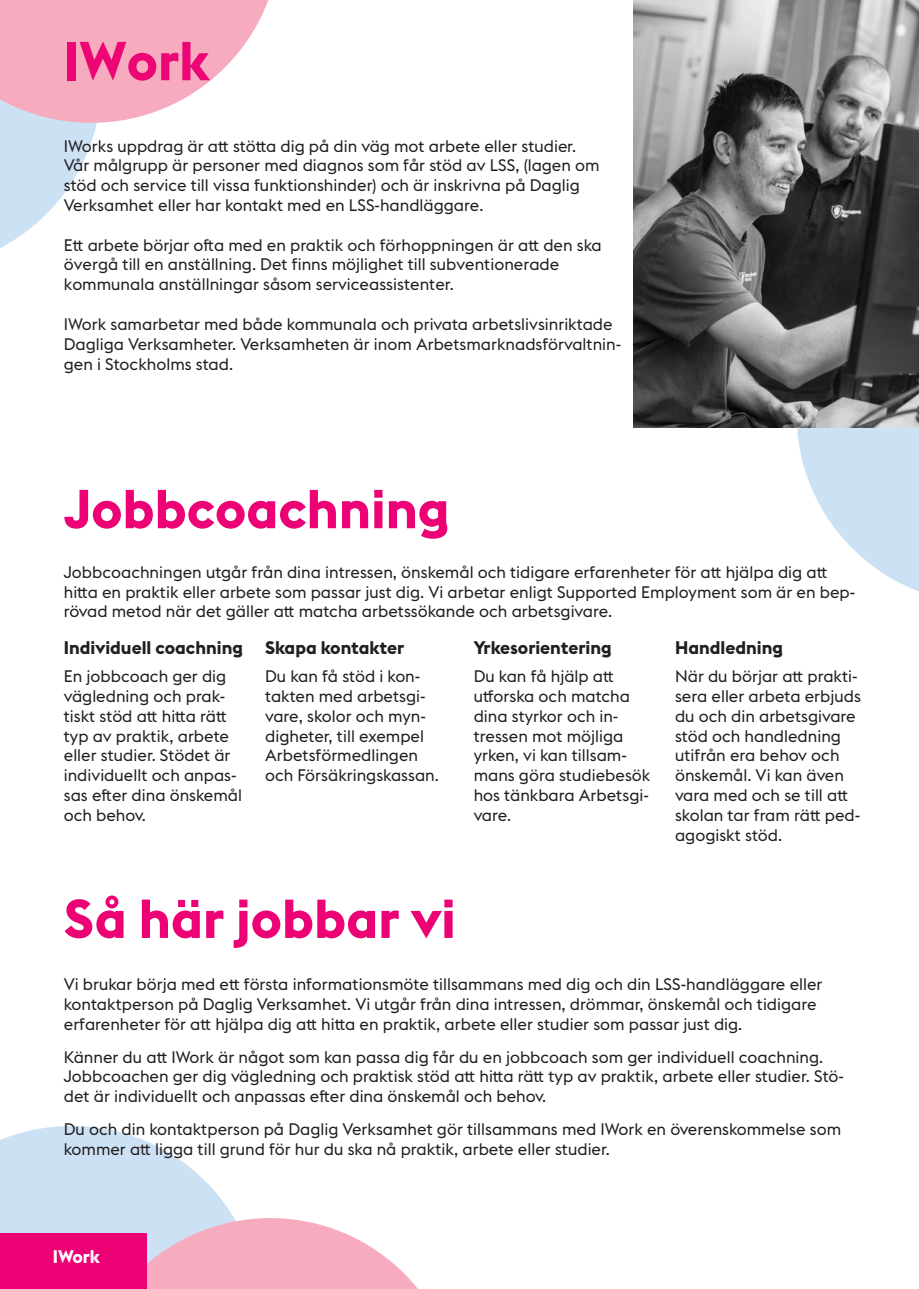
<style>
.page{position:relative;width:919px;height:1289px;background:#fff}
.page>*{position:absolute;margin:0;border:0;box-sizing:border-box;transform-origin:0 0}
.t1{font:700 54px "Stockholm Type";color:#ed0275}
.t2{font:700 54px "Stockholm Type";color:#ed0575}
.t3{font:700 18px "Stockholm Type";color:#231f20}
.t4{font:700 18px "Stockholm Type";color:#fff}
.t5{font:16.5px/19.8px "Stockholm Type";color:#231f20}
</style>
<div class="page">
<svg style="left:796px;top:427px;width:122px;height:164px"></svg>
<svg style="left:0;top:0;width:269px;height:248px"></svg>
<svg style="left:0;top:1126px;width:417px;height:162px"></svg>
<div style="left:0;top:1233px;width:146px;height:55px;background:#ed0275"></div>
<img style="left:634px;top:0;width:284px;height:427px">
<h1 class="t2" style="left:63px;top:23px;width:148px">IWork</h1>
<p class="t5" style="left:64px;top:135px;width:537px">IWorks uppdrag är att stötta dig på din väg mot arbete eller studier.<br>Vår målgrupp är personer med diagnos som får stöd av LSS, (lagen om stöd och service till vissa funktionshinder) och är inskrivna på Daglig Verksamhet eller har kontakt med en LSS-handläggare.</p>
<p class="t5" style="left:64px;top:234px;width:539px">Ett arbete börjar ofta med en praktik och förhoppningen är att den ska övergå till en anställning. Det finns möjlighet till subventionerade kommunala anställningar såsom serviceassistenter.</p>
<p class="t5" style="left:64px;top:313px;width:559px">IWork samarbetar med både kommunala och privata arbetslivsinriktade<br>Dagliga Verksamheter. Verksamheten är inom Arbetsmarknadsförvaltnin&shy;gen i Stockholms stad.</p>
<h1 class="t1" style="left:64px;top:470px;width:387px">Jobbcoachning</h1>
<p class="t5" style="left:64px;top:561px;width:793px">Jobbcoachningen utgår från dina intressen, önskemål och tidigare erfarenheter för att hjälpa dig att hitta en praktik eller arbete som passar just dig. Vi arbetar enligt Supported Employment som är en bep&shy;rövad metod när det gäller att matcha arbetssökande och arbetsgivare.</p>
<p class="t3" style="left:64px;top:634px;width:181px">Individuell coachning</p>
<p class="t5" style="left:64px;top:665px;width:180px">En jobbcoach ger dig vägledning och prak&shy;tiskt stöd att hitta rätt typ av praktik, arbete eller studier. Stödet är individuellt och anpas&shy;sas efter dina önskemål och behov.</p>
<p class="t3" style="left:265px;top:634px;width:140px">Skapa kontakter</p>
<p class="t5" style="left:265px;top:665px;width:175px">Du kan få stöd i kon&shy;takten med arbetsgi&shy;vare, skolor och myn&shy;digheter, till exempel<br>Arbetsförmedlingen och Försäkringskassan.</p>
<p class="t3" style="left:473px;top:634px;width:139px">Yrkesorientering</p>
<p class="t5" style="left:473px;top:665px;width:178px">Du kan få hjälp att utforska och matcha dina styrkor och in&shy;tressen mot möjliga yrken, vi kan tillsam&shy;mans göra studiebesök hos tänkbara Arbetsgi&shy;vare.</p>
<p class="t3" style="left:675px;top:634px;width:109px">Handledning</p>
<p class="t5" style="left:675px;top:665px;width:187px">När du börjar att prakti&shy;sera eller arbeta erbjuds du och din arbetsgivare stöd och handledning utifrån era behov och önskemål. Vi kan även vara med och se till att skolan tar fram rätt ped&shy;agogiskt stöd.</p>
<h1 class="t1" style="left:64px;top:880px;width:393px">Så här jobbar vi</h1>
<p class="t5" style="left:64px;top:973px;width:760px">Vi brukar börja med ett första informationsmöte tillsammans med dig och din LSS-handläggare eller kontaktperson på Daglig Verksamhet. Vi utgår från dina intressen, drömmar, önskemål och tidigare erfarenheter för att hjälpa dig att hitta en praktik, arbete eller studier som passar just dig.</p>
<p class="t5" style="left:64px;top:1045px;width:781px">Känner du att IWork är något som kan passa dig får du en jobbcoach som ger individuell coachning.<br>Jobbcoachen ger dig vägledning och praktisk stöd att hitta rätt typ av praktik, arbete eller studier. Stö&shy;det är individuellt och anpassas efter dina önskemål och behov.</p>
<p class="t5" style="left:64px;top:1118px;width:778px">Du och din kontaktperson på Daglig Verksamhet gör tillsammans med IWork en överenskommelse som kommer att ligga till grund för hur du ska nå praktik, arbete eller studier.</p>
<p class="t4" style="left:53px;top:1243px;width:49px">IWork</p>
</div>
